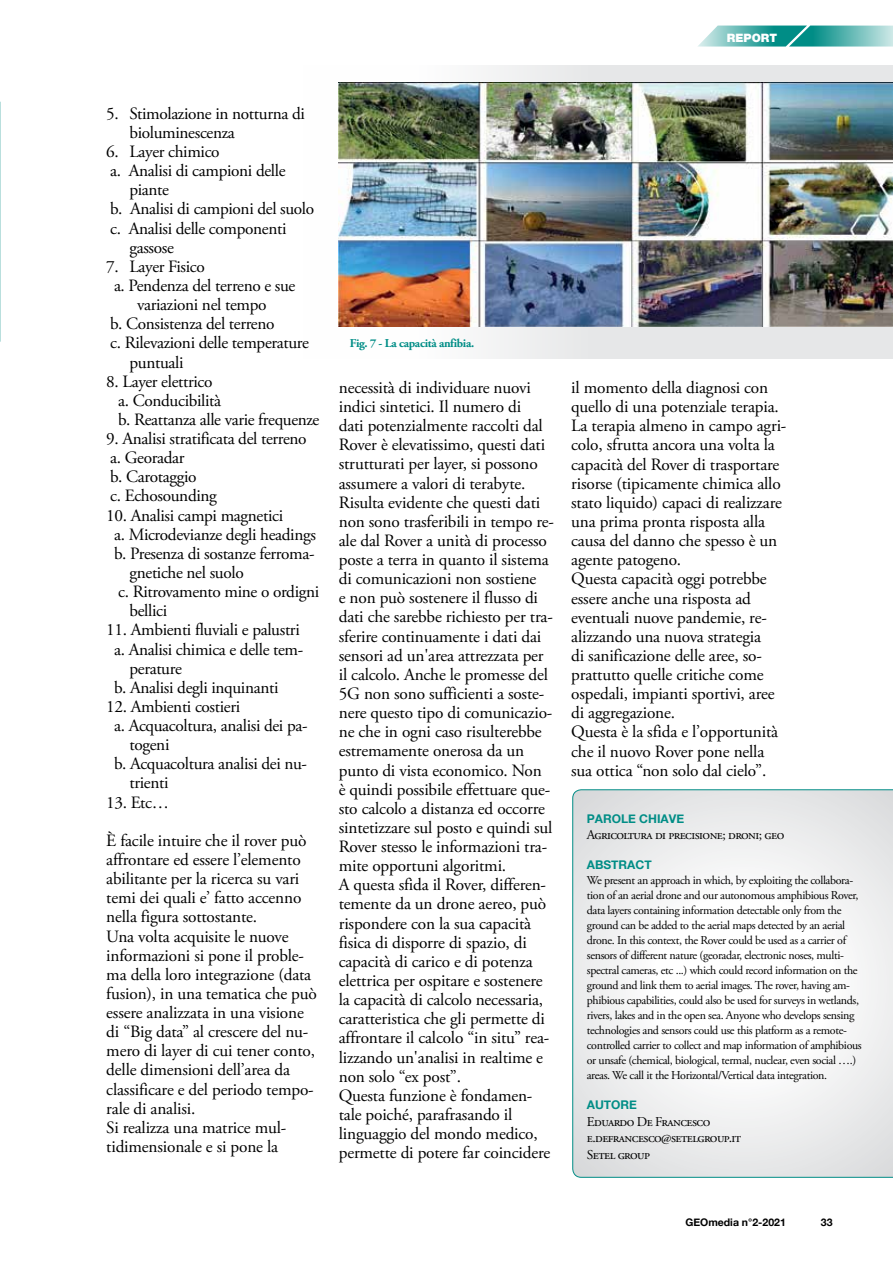
<style>
.page{position:relative;width:893px;height:1263px;background:#fff}
.page>*{position:absolute;margin:0;border:0;box-sizing:border-box;transform-origin:0 0}
.t1{font:17.25px/19.2px "Adobe Garamond Pro";letter-spacing:-.02em;color:#000}
.t2{font:17.25px/19.2px "Adobe Garamond Pro";letter-spacing:-.125em;color:#000}
.t3{font:13.5px/16.5px "Adobe Garamond Pro";letter-spacing:-.04em;color:#000}
.t4{font:12px/15px "Adobe Garamond Pro";letter-spacing:-.11em;color:#000}
.t5{font:700 12px "Helvetica Neue";color:#008d86}
.t6{font:700 12px "Adobe Garamond Pro";letter-spacing:-.025em;color:#008d86}
.t7{font:900 11.55px "Helvetica Neue";color:#fff}
.t8{font:700 10.5px "Helvetica Neue";color:#000}
</style>
<div class="page">
<svg style="left:698px;top:26px;width:195px;height:21px;background:#60b7b3"></svg>
<svg style="left:338px;top:66px;width:555px;height:293px;fill:#e6e7e8"></svg>
<svg style="left:572px;top:789px;width:321px;height:389px"></svg>
<hr style="left:0;top:93px;width:1px;height:302px;background:#e6e7e8">
<svg style="left:0;top:102px;width:1px;height:239px"></svg>
<img style="left:339px;top:82px;width:554px;height:244px">
<p class="t7" style="left:727px;top:31px;width:52px">REPORT</p>
<p class="t1" style="left:129px;top:104px;width:177px;text-indent:-23px">5. Stimolazione in notturna di bioluminescenza</p>
<p class="t1" style="left:106px;top:143px;width:115px">6. Layer chimico</p>
<p class="t1" style="left:110px;top:162px;width:177px">a. Analisi di campioni delle</p>
<p class="t1" style="left:129px;top:181px;width:41px">piante</p>
<p class="t1" style="left:110px;top:200px;width:205px">b. Analisi di campioni del suolo</p>
<p class="t1" style="left:110px;top:219px;width:178px">c. Analisi delle componenti</p>
<p class="t1" style="left:129px;top:238px;width:46px">gassose</p>
<p class="t1" style="left:106px;top:257px;width:100px">7. Layer Fisico</p>
<p class="t1" style="left:114px;top:277px;width:183px">a. Pendenza del terreno e sue</p>
<p class="t1" style="left:137px;top:296px;width:131px">variazioni nel tempo</p>
<p class="t1" style="left:110px;top:315px;width:166px">b. Consistenza del terreno</p>
<p class="t1" style="left:110px;top:334px;width:200px">c. Rilevazioni delle temperature</p>
<p class="t1" style="left:129px;top:353px;width:56px">puntuali</p>
<p class="t1" style="left:118px;top:372px;width:203px;text-indent:-12px">8. Layer elettrico<br>a. Conducibilità<br>b. Reattanza alle varie frequenze</p>
<p class="t1" style="left:106px;top:430px;width:202px">9. Analisi stratificata del terreno a. Georadar<br>b. Carotaggio<br>c. Echosounding</p>
<p class="t1" style="left:106px;top:506px;width:178px">10. Analisi campi magnetici</p>
<p class="t1" style="left:114px;top:525px;width:203px">a. Microdevianze degli headings</p>
<p class="t1" style="left:114px;top:544px;width:202px">b. Presenza di sostanze ferroma-</p>
<p class="t1" style="left:129px;top:563px;width:116px">gnetiche nel suolo</p>
<p class="t1" style="left:118px;top:583px;width:203px">c. Ritrovamento mine o ordigni</p>
<p class="t1" style="left:129px;top:602px;width:39px">bellici</p>
<p class="t1" style="left:106px;top:621px;width:195px">11. Ambienti fluviali e palustri</p>
<p class="t1" style="left:114px;top:640px;width:191px">a. Analisi chimica e delle tem-</p>
<p class="t1" style="left:129px;top:659px;width:54px">perature</p>
<p class="t1" style="left:114px;top:678px;width:166px">b. Analisi degli inquinanti</p>
<p class="t1" style="left:106px;top:697px;width:135px">12. Ambienti costieri</p>
<p class="t1" style="left:114px;top:717px;width:195px">a. Acquacoltura, analisi dei pa-</p>
<p class="t1" style="left:129px;top:736px;width:41px">togeni</p>
<p class="t1" style="left:114px;top:755px;width:194px">b. Acquacoltura analisi dei nu-</p>
<p class="t1" style="left:129px;top:774px;width:41px">trienti</p>
<p class="t1" style="left:106px;top:793px;width:64px">13. Etc…</p>
<p class="t2" style="left:106px;top:831px;width:212px">È facile intuire che il rover può affrontare ed essere l’elemento abilitante per la ricerca su vari temi dei quali e’ fatto accenno nella figura sottostante.<br>Una volta acquisite le nuove informazioni si pone il proble&shy;ma della loro integrazione (data fusion), in una tematica che può essere analizzata in una visione di “Big data” al crescere del nu&shy;mero di layer di cui tener conto, delle dimensioni dell’area da classificare e del periodo tempo&shy;rale di analisi.<br>Si realizza una matrice mul&shy;tidimensionale e si pone la</p>
<p class="t6" style="left:350px;top:336px;width:126px">Fig. 7 - La capacità anfibia.</p>
<p class="t1" style="left:339px;top:378px;width:217px">necessità di individuare nuovi indici sintetici. Il numero di<br>dati potenzialmente raccolti dal<br>Rover è elevatissimo, questi dati strutturati per layer, si possono assumere a valori di terabyte.<br>Risulta evidente che questi dati non sono trasferibili in tempo re&shy;ale dal Rover a unità di processo poste a terra in quanto il sistema di comunicazioni non sostiene<br>e non può sostenere il flusso di dati che sarebbe richiesto per tra&shy;sferire continuamente i dati dai sensori ad un'area attrezzata per il calcolo. Anche le promesse del<br>5G non sono sufficienti a soste&shy;nere questo tipo di comunicazio&shy;ne che in ogni caso risulterebbe estremamente onerosa da un punto di vista economico. Non<br>è quindi possibile effettuare que&shy;sto calcolo a distanza ed occorre sintetizzare sul posto e quindi sul<br>Rover stesso le informazioni tra&shy;mite opportuni algoritmi.<br>A questa sfida il Rover, differen&shy;temente da un drone aereo, può rispondere con la sua capacità fisica di disporre di spazio, di capacità di carico e di potenza elettrica per ospitare e sostenere la capacità di calcolo necessaria, caratteristica che gli permette di affrontare il calcolo “in situ” rea&shy;lizzando un'analisi in realtime e non solo “ex post”.<br>Questa funzione è fondamen&shy;tale poiché, parafrasando il linguaggio del mondo medico, permette di potere far coincidere</p>
<p class="t1" style="left:571px;top:379px;width:217px">il momento della diagnosi con quello di una potenziale terapia.<br>La terapia almeno in campo agri&shy;colo, sfrutta ancora una volta la capacità del Rover di trasportare risorse (tipicamente chimica allo stato liquido) capaci di realizzare una prima pronta risposta alla causa del danno che spesso è un agente patogeno.<br>Questa capacità oggi potrebbe essere anche una risposta ad eventuali nuove pandemie, re&shy;alizzando una nuova strategia<br>di sanificazione delle aree, so&shy;prattutto quelle critiche come ospedali, impianti sportivi, aree di aggregazione.<br>Questa è la sfida e l’opportunità che il nuovo Rover pone nella sua ottica “non solo dal cielo”.</p>
<p class="t5" style="left:587px;top:809px;width:99px">PAROLE CHIAVE</p>
<p class="t3" style="left:587px;top:827px;width:199px">Agricoltura di precisione; droni; geo</p>
<p class="t5" style="left:587px;top:856px;width:66px">ABSTRACT</p>
<p class="t4" style="left:587px;top:873px;width:276px">We present an approach in which, by exploiting the collabora&shy;tion of an aerial drone and our autonomous amphibious Rover, data layers containing information detectable only from the ground can be added to the aerial maps detected by an aerial drone. In this context, the Rover could be used as a carrier of sensors of different nature (georadar, electronic noses, multi&shy;spectral cameras, etc ...) which could record information on the ground and link them to aerial images. The rover, having am&shy;phibious capabilities, could also be used for surveys in wetlands, rivers, lakes and in the open sea. Anyone who develops sensing technologies and sensors could use this platform as a remote&shy;controlled carrier to collect and map information of amphibious or unsafe (chemical, biological, termal, nuclear, even social ….) areas. We call it the Horizontal/Vertical data integration.</p>
<p class="t5" style="left:587px;top:1096px;width:52px">AUTORE</p>
<p class="t3" style="left:587px;top:1114px;width:156px">Eduardo De Francesco e.defrancesco@setelgroup.it<br>Setel group</p>
<p class="t8" style="left:685px;top:1214px;width:102px">GEOmedia n°2-2021</p>
<p class="t8" style="left:821px;top:1214px;width:13px">33</p>
</div>
